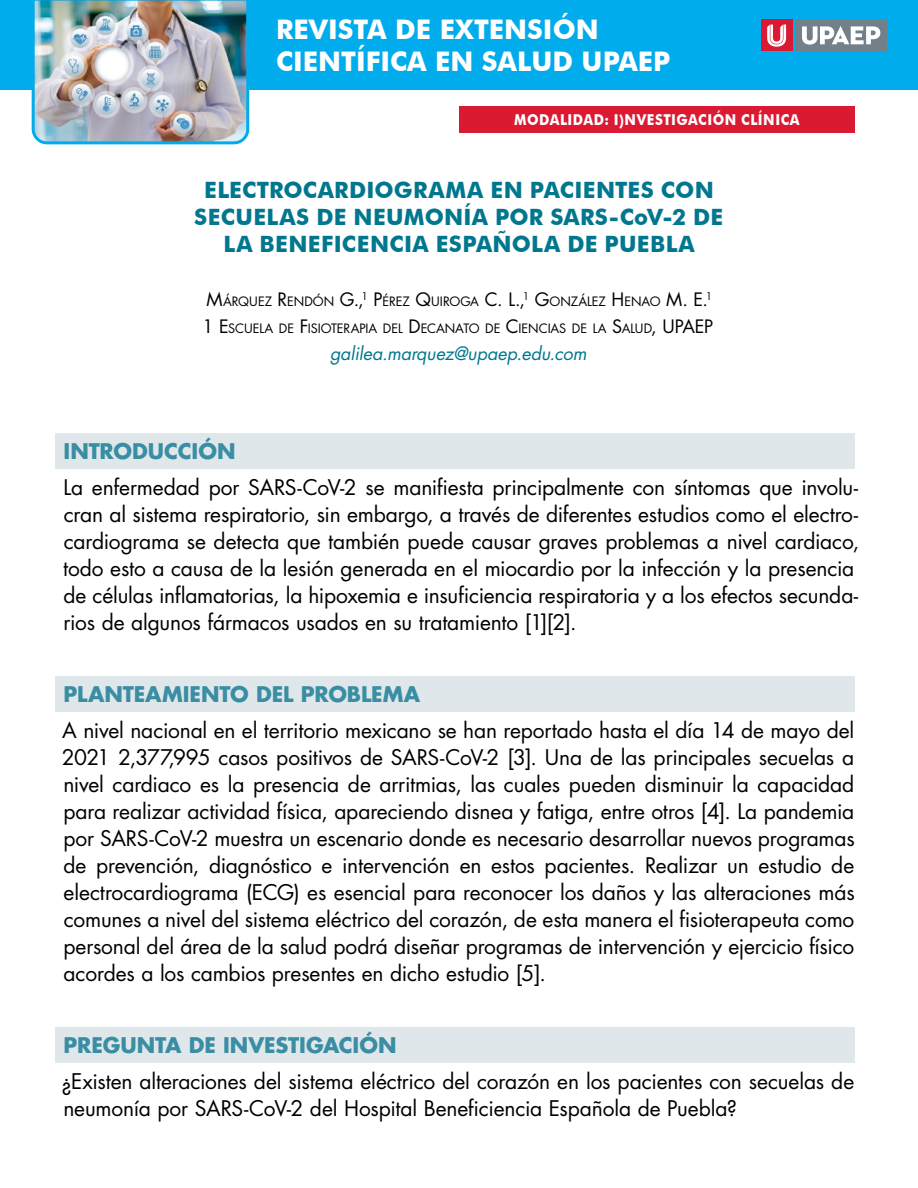
<style>
.page{position:relative;width:918px;height:1188px;background:#fff}
.page>*{position:absolute;margin:0;border:0;box-sizing:border-box;transform-origin:0 0}
.t1{font:700 27px/32.4px "Futura BT";color:#fff}
.título{font:700 22.5px/27px "Futura BT";letter-spacing:.01em;color:#00778e;text-align:center}
.cuerpo{font:21px/27px "Futura Std";letter-spacing:-.01em;color:#000}
.apartado{font:700 21px "Futura Std";letter-spacing:-.005em;color:#3a8ea3}
.hipervínculo{font:italic 18px "Futura Std";letter-spacing:-.005em;color:#00778e}
.t2{font:700 15px "Futura BT";color:#fff;scale:.9 1}
.autores_c_email{font:12.6px "Futura Std";letter-spacing:-.005em;color:#000}
.s1{font-size:18px}
</style>
<div class="page">
<div style="left:0;top:0;width:918px;height:90px;background:#00aceb"></div>
<img style="left:31px;top:0;width:219px;height:145px">
<div style="left:796px;top:20px;width:91px;height:31px;background:#72808a"></div>
<svg style="left:802px;top:26px;width:78px;height:19px"></svg>
<div style="left:761px;top:20px;width:31px;height:31px;background:#da1a32"></div>
<svg style="left:767px;top:25px;width:19px;height:22px"></svg>
<div style="left:459px;top:106px;width:396px;height:27px;background:#da1a32"></div>
<div style="left:56px;top:433px;width:799px;height:36px;background:#e0e7eb"></div>
<div style="left:56px;top:676px;width:799px;height:36px;background:#e0e7eb"></div>
<div style="left:56px;top:1027px;width:799px;height:36px;background:#e0e7eb"></div>
<p class="t1" style="left:276px;top:13px;width:396px">REVISTA DE EXTENSIÓN<br>CIENTÍFICA EN SALUD UPAEP</p>
<p class="t2" style="left:514px;top:111px;width:26px">MODALIDAD</p>
<p class="t2" style="left:605px;top:111px;width:34px">: I)NVESTIGACIÓN</p>
<p class="t2" style="left:741px;top:111px;width:21px">CLÍNICA</p>
<p class="título" style="left:194px;top:176px;width:531px">ELECTROCARDIOGRAMA EN PACIENTES CON<br>SECUELAS DE NEUMONÍA POR SARS-COV-2 DE<br>LA BENEFICENCIA ESPAÑOLA DE PUEBLA</p>
<p class="autores_c_email" style="left:207px;top:293px;width:507px"><span class="s1">M</span>ÁRQUEZ <span class="s1">R</span>EN DÓN <span class="s1">G.,</span><sup>1</sup> <span class="s1">P</span>ÉREZ <span class="s1">Q</span>UI ROGA <span class="s1">C. L.,</span><sup>1</sup> <span class="s1">G</span>ONZÁLEZ <span class="s1">H</span> ENAO <span class="s1">M. E.</span><sup>1</sup></p>
<p class="autores_c_email" style="left:202px;top:320px;width:512px"><span class="s1">1 E</span>SCUELA DE <span class="s1">F</span>ISIOTERAPIA DEL <span class="s1">D</span>ECANATO DE <span class="s1">C</span>IENCIAS DE LA <span class="s1">S</span>ALUD<span class="s1">, UPAEP</span></p>
<p class="hipervínculo" style="left:330px;top:342px;width:258px">galilea.marquez@upaep.edu.com</p>
<p class="apartado" style="left:64px;top:437px;width:173px">INTRODUCCIÓN</p>
<p class="cuerpo" style="left:63px;top:474px;width:798px">La enfermedad por SARS-CoV-2 se manifiesta principalmente con síntomas que involu&shy;cran al sistema respiratorio, sin embargo, a través de diferentes estudios como el electro&shy;cardiograma se detecta que también puede causar graves problemas a nivel cardiaco, todo esto a causa de la lesión generada en el miocardio por la infección y la presencia de células inflamatorias, la hipoxemia e insuficiencia respiratoria y a los efectos secunda&shy;rios de algunos fármacos usados en su tratamiento [1][2].</p>
<p class="apartado" style="left:64px;top:680px;width:358px">PLANTEAMIENTO DEL PROBLEMA</p>
<p class="cuerpo" style="left:62px;top:717px;width:795px;text-align:justify">A nivel nacional en el territorio mexicano se han reportado hasta el día 14 de mayo del 2021 2,377,995 casos positivos de SARS-CoV-2 [3]. Una de las principales secuelas a nivel cardiaco es la presencia de arritmias, las cuales pueden disminuir la capacidad para realizar actividad física, apareciendo disnea y fatiga, entre otros [4]. La pandemia por SARS-CoV-2 muestra un escenario donde es necesario desarrollar nuevos programas de prevención, diagnóstico e intervención en estos pacientes. Realizar un estudio de electrocardiograma (ECG) es esencial para reconocer los daños y las alteraciones más comunes a nivel del sistema eléctrico del corazón, de esta manera el fisioterapeuta como personal del área de la salud podrá diseñar programas de intervención y ejercicio físico acordes a los cambios presentes en dicho estudio [5].</p>
<p class="apartado" style="left:64px;top:1031px;width:334px">PREGUNTA DE INVESTIGACIÓN</p>
<p class="cuerpo" style="left:61px;top:1068px;width:794px">¿Existen alteraciones del sistema eléctrico del corazón en los pacientes con secuelas de neumonía por SARS-CoV-2 del Hospital Beneficiencia Española de Puebla?</p>
</div>
